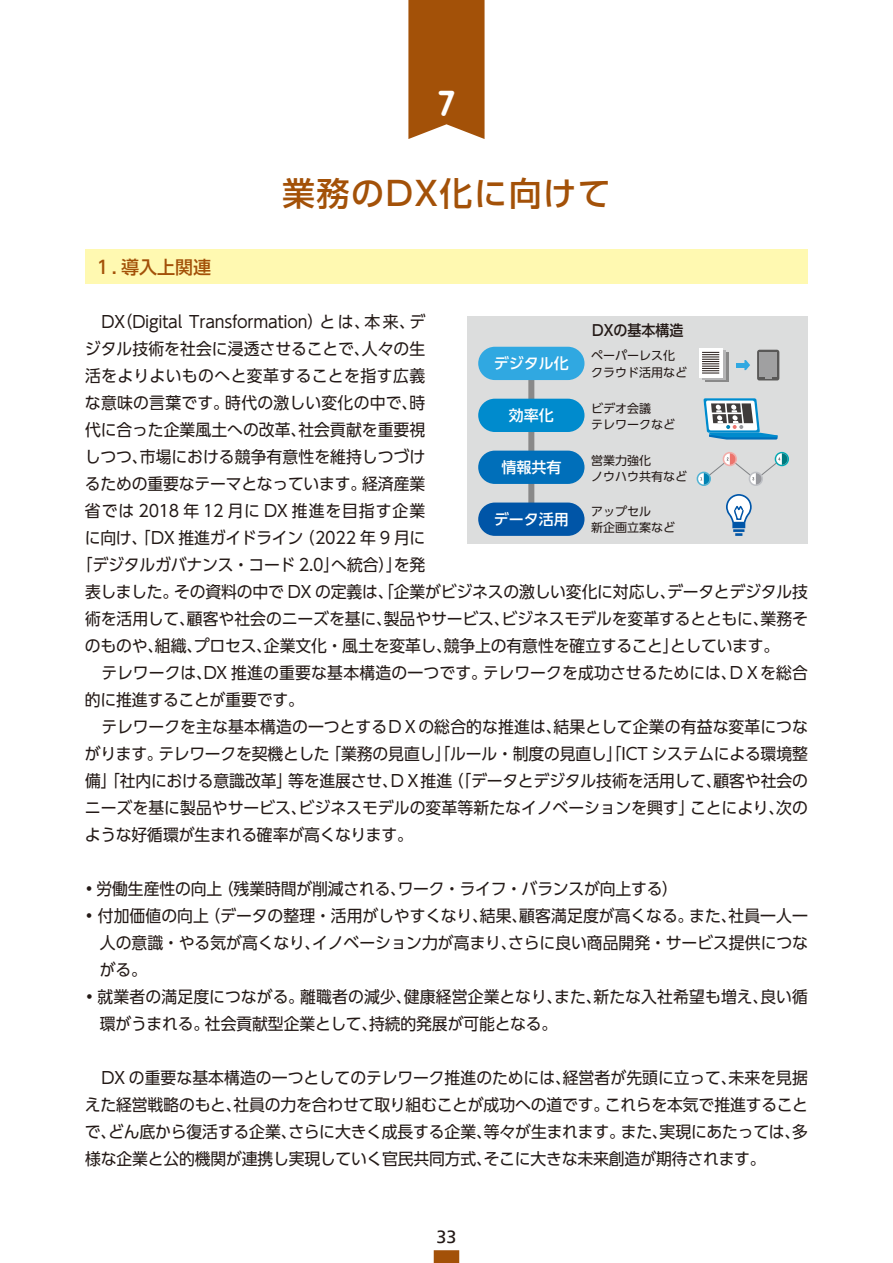
<style>
.page{position:relative;width:893px;height:1263px;background:#fff}
.page>*{position:absolute;margin:0;border:0;box-sizing:border-box;transform-origin:0 0}
.t1{font:36px "Comodo";color:#fff}
.t2{font:500 33px "UD Shin Go Pro";letter-spacing:.05em;color:#a35108}
.t3{font:500 18px "UD Shin Go Pro";color:#a35108}
.t4{font:18px "Frutiger LT";color:#231916}
.t5{font:16.5px/27px "UD Shin Go Pro";letter-spacing:-.005em;color:#231916;text-align:justify;scale:.96 1}
.t6{font:16.5px "UD Shin Go Pro";letter-spacing:.015em;color:#231916;scale:.96 1}
.t7{font:16.5px "UD Shin Go Pro";letter-spacing:.055em;color:#231916;scale:.96 1}
.t8{font:16.5px "UD Shin Go Pro";letter-spacing:.025em;color:#231916;scale:.96 1}
.t9{font:500 15px "UD Shin Go Pro";color:#fff}
.t10{font:500 15px "UD Shin Go Pro";color:#231916;scale:.93 1}
.t11{font:12px/16.5px "UD Shin Go Pro";color:#231916}
</style>
<div class="page">
<div style="left:434px;top:1250px;width:25px;height:13px;background:#a35108"></div>
<div style="left:85px;top:250px;width:723px;height:34px;background:#fff9b1"></div>
<svg style="left:408px;top:0;width:77px;height:139px"></svg>
<div style="left:468px;top:316px;width:340px;height:228px;background:#dcdddd"></div>
<svg style="left:726px;top:494px;width:26px;height:42px"></svg>
<div style="left:528px;top:358px;width:6px;height:161px;background:#898989"></div>
<div style="left:478px;top:347px;width:106px;height:33px;background:#30a8e1;border-radius:17px"></div>
<div style="left:478px;top:399px;width:106px;height:33px;background:#008bcd;border-radius:17px"></div>
<div style="left:478px;top:451px;width:106px;height:33px;background:#006fba;border-radius:17px"></div>
<div style="left:478px;top:502px;width:106px;height:34px;background:#0055a7;border-radius:17px"></div>
<svg style="left:697px;top:452px;width:92px;height:34px"></svg>
<svg style="left:705px;top:352px;width:24px;height:29px"></svg>
<svg style="left:702px;top:350px;width:24px;height:29px"></svg>
<svg style="left:699px;top:348px;width:23px;height:29px"></svg>
<svg style="left:702px;top:352px;width:17px;height:22px"></svg>
<svg style="left:744px;top:360px;width:6px;height:10px"></svg>
<hr style="left:736px;top:363px;width:11px;height:4px;background:#30a8e1">
<svg style="left:757px;top:350px;width:22px;height:30px"></svg>
<div style="left:759px;top:352px;width:18px;height:24px;background:#a0a0a1"></div>
<svg style="left:765px;top:377px;width:6px;height:2px"></svg>
<svg style="left:703px;top:398px;width:75px;height:42px"></svg>
<h1 class="t1" style="left:436px;top:79px;width:22px">7</h1>
<h2 class="t2" style="left:282px;top:166px;width:330px">業務のDX化に向けて</h2>
<p class="t3" style="left:94px;top:253px;width:119px">１. 導入上関連</p>
<p class="t5" style="left:101px;top:308px;width:339px">DX（Digital Transformation）とは、本来、デ</p>
<p class="t5" style="left:85px;top:335px;width:356px">ジタル技術を社会に浸透させることで、人々の生</p>
<p class="t8" style="left:85px;top:362px;width:356px">活をよりよいものへと変革することを指す広義</p>
<p class="t6" style="left:85px;top:389px;width:356px">な意味の言葉です。時代の激しい変化の中で、時</p>
<p class="t5" style="left:85px;top:416px;width:356px">代に合った企業風土への改革、社会貢献を重要視</p>
<p class="t5" style="left:85px;top:443px;width:356px">しつつ、市場における競争有意性を維持しつづけ</p>
<p class="t5" style="left:85px;top:470px;width:356px">るための重要なテーマとなっています。経済産業</p>
<p class="t7" style="left:85px;top:497px;width:356px">省では 2018 年 12 月に DX 推進を目指す企業</p>
<p class="t5" style="left:85px;top:524px;width:356px">に向け、「DX 推進ガイドライン（2022 年 9 月に</p>
<p class="t5" style="left:77px;top:551px;width:364px">「デジタルガバナンス・コード 2.0」へ統合）」を発</p>
<p class="t5" style="left:85px;top:578px;width:755px">表しました。その資料の中で DX の定義は、「企業がビジネスの激しい変化に対応し、データとデジタル技</p>
<p class="t5" style="left:85px;top:605px;width:755px">術を活用して、顧客や社会のニーズを基に、製品やサービス、ビジネスモデルを変革するとともに、業務そ</p>
<p class="t5" style="left:85px;top:632px;width:725px">のものや、組織、プロセス、企業文化・風土を変革し、競争上の有意性を確立すること」としています。</p>
<p class="t5" style="left:101px;top:659px;width:737px">テレワークは、DX 推進の重要な基本構造の一つです。テレワークを成功させるためには、ＤＸを総合</p>
<p class="t5" style="left:85px;top:686px;width:230px">的に推進することが重要です。</p>
<p class="t5" style="left:101px;top:713px;width:738px">テレワークを主な基本構造の一つとするＤＸの総合的な推進は、結果として企業の有益な変革につな</p>
<p class="t5" style="left:85px;top:740px;width:755px">がります。テレワークを契機とした「業務の見直し」「ルール・制度の見直し」「ICT システムによる環境整</p>
<p class="t5" style="left:85px;top:767px;width:755px">備」「社内における意識改革」等を進展させ、ＤＸ推進（「データとデジタル技術を活用して、顧客や社会の</p>
<p class="t5" style="left:85px;top:794px;width:755px">ニーズを基に製品やサービス、ビジネスモデルの変革等新たなイノベーションを興す」ことにより、次の</p>
<p class="t5" style="left:85px;top:821px;width:343px">ような好循環が生まれる確率が高くなります。</p>
<p class="t5" style="left:86px;top:875px;width:618px">• 労働生産性の向上（残業時間が削減される、ワーク・ライフ・バランスが向上する）</p>
<p class="t5" style="left:100px;top:902px;width:739px;text-indent:-14px">• 付加価値の向上（データの整理・活用がしやすくなり、結果、顧客満足度が高くなる。また、社員一人一人の意識・やる気が高くなり、イノベーション力が高まり、さらに良い商品開発・サービス提供につながる。</p>
<p class="t5" style="left:100px;top:983px;width:739px;text-indent:-14px">• 就業者の満足度につながる。離職者の減少、健康経営企業となり、また、新たな入社希望も増え、良い循環がうまれる。社会貢献型企業として、持続的発展が可能となる。</p>
<p class="t5" style="left:85px;top:1064px;width:755px;text-indent:17px">DX の重要な基本構造の一つとしてのテレワーク推進のためには、経営者が先頭に立って、未来を見据えた経営戦略のもと、社員の力を合わせて取り組むことが成功への道です。これらを本気で推進することで、どん底から復活する企業、さらに大きく成長する企業、等々が生まれます。また、実現にあたっては、多様な企業と公的機関が連携し実現していく官民共同方式、そこに大きな未来創造が期待されます。</p>
<p class="t10" style="left:592px;top:318px;width:100px">DXの基本構造</p>
<p class="t9" style="left:494px;top:351px;width:76px">デジタル化</p>
<p class="t11" style="left:591px;top:347px;width:97px">ペーパーレス化クラウド活用など</p>
<p class="t11" style="left:591px;top:400px;width:85px">ビデオ会議<br>テレワークなど</p>
<p class="t11" style="left:591px;top:452px;width:97px">営業力強化<br>ノウハウ共有など</p>
<p class="t11" style="left:591px;top:503px;width:85px">アップセル<br>新企画立案など</p>
<p class="t9" style="left:509px;top:403px;width:46px">効率化</p>
<p class="t9" style="left:501px;top:455px;width:61px">情報共有</p>
<p class="t9" style="left:494px;top:507px;width:76px">データ活用</p>
<p class="t4" style="left:436px;top:1226px;width:22px">33</p>
</div>
